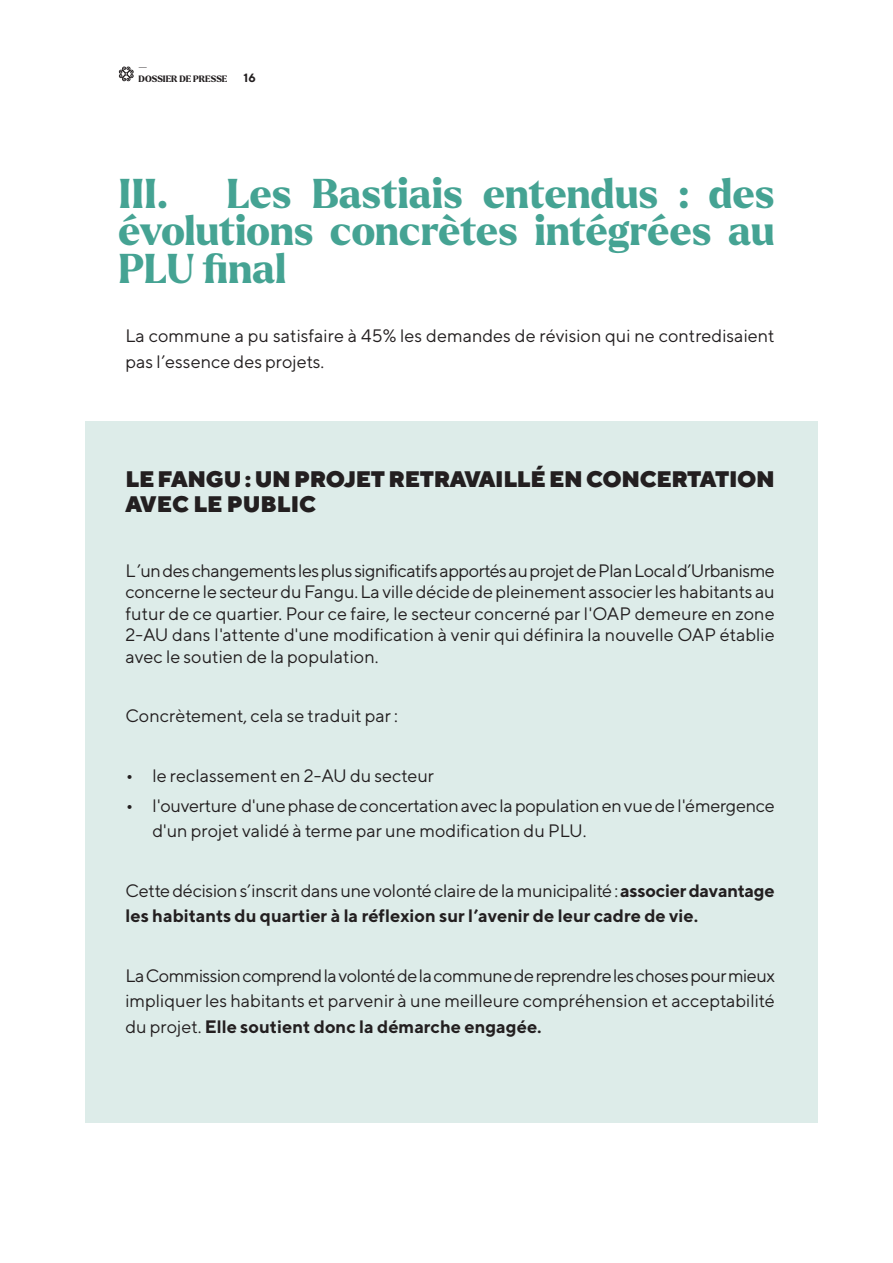
<style>
.page{position:relative;width:893px;height:1263px;background:#fff}
.page>*{position:absolute;margin:0;border:0;box-sizing:border-box;transform-origin:0 0}
.t1{font:800 40.5px/37.5px "Larken";color:#45a393;text-align:justify}
.t2{font:900 22.5px/25.5px "TT Norms";letter-spacing:-.01em;color:#231f20}
.t3{font:18px/25.5px "TT Norms";color:#231f20}
.t4{font:700 18px/25.5px "TT Norms";color:#231f20}
.t5{font:700 12px "TT Norms";color:#231f20}
.t6{font:800 9px/12px "Larken";color:#231f20}
.s1{font-size:21px}
.s2{font-weight:400}
.s3{font-weight:700}
</style>
<div class="page">
<div style="left:85px;top:421px;width:732px;height:702px;background:#ddece9"></div>
<svg style="left:119px;top:67px;width:15px;height:14px"></svg>
<p class="t6" style="left:139px;top:61px;width:90px">—<br>DOSSIER DE PRESSE</p>
<p class="t5" style="left:244px;top:73px;width:14px">16</p>
<h1 class="t1" style="left:118px;top:175px;width:658px;text-indent:108px">Les Bastiais entendus : des évolutions concrètes intégrées au PLU final</h1>
<h1 class="t1" style="left:118px;top:175px;width:51px">III.</h1>
<p class="t3" style="left:125px;top:325px;width:651px">La commune a pu satisfaire à 45% les demandes de révision qui ne contredisaient pas l’essence des projets.</p>
<p class="t2" style="left:125px;top:466px;width:651px">LE FANGU : UN PROJET RETRAVAILLÉ EN CONCERTATION<br>AVEC LE PUBLIC</p>
<p class="t3" style="left:125px;top:561px;width:651px;line-height:21.6px;text-align:justify">L ’un des changements les plus significatifs apportés au projet de Plan Local d’Urbanisme concerne le secteur du Fangu. La ville décide de pleinement associer les habitants au futur de ce quartier. Pour ce faire, le secteur concerné par l'OAP demeure en zone 2-AU dans l'attente d'une modification à venir qui définira la nouvelle OAP établie avec le soutien de la population.</p>
<p class="t3" style="left:125px;top:705px;width:274px">Concrètement, cela se traduit par :</p>
<p class="t3" style="left:125px;top:765px;width:310px"><span class="s1">•</span> le reclassement en 2-AU du secteur</p>
<p class="t3" style="left:152px;top:794px;width:624px;text-indent:-27px"><span class="s1">•</span> l'ouverture d'une phase de concertation avec la population en vue de l'émergence d'un projet validé à terme par une modification du PLU.</p>
<p class="t4" style="left:125px;top:879px;width:651px"><span class="s2">Cette décision s’inscrit dans une volonté claire de la municipalité :</span> associer davantage les habitants du quartier à la réflexion sur l’avenir de leur cadre de vie.</p>
<p class="t3" style="left:125px;top:964px;width:651px;text-align:justify">La Commission comprend la volonté de la commune de reprendre les choses pour mieux impliquer les habitants et parvenir à une meilleure compréhension et acceptabilité du projet. <span class="s3">Elle soutient donc la démarche engagée.</span></p>
</div>
